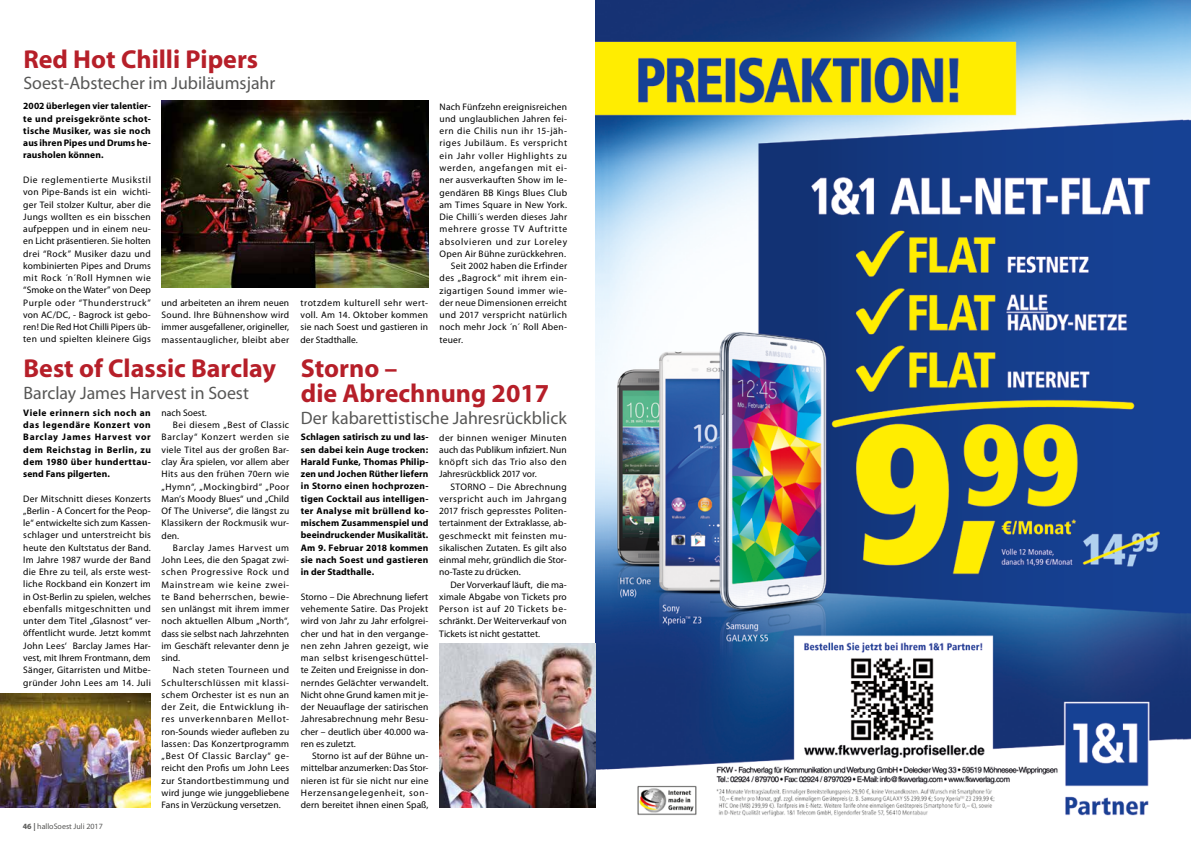
<style>
.page{position:relative;width:1191px;height:842px;background:#fff}
.page>*{position:absolute;margin:0;border:0;box-sizing:border-box;transform-origin:0 0}
.t1{font:700 26px/25px "Myriad";color:#b61f29}
.t2{font:18px "Myriad";color:#575756}
.t3{font:9.5px/12.3px "Myriad";letter-spacing:.025em;color:#000;text-align:justify}
.t4{font:700 9.5px/12.3px "Myriad";letter-spacing:.02em;color:#000;text-align:justify}
.t5{font:9.5px "Myriad";letter-spacing:.05em;color:#000}
.t6{font:9.5px "Myriad";letter-spacing:.045em;color:#000}
.t7{font:9.5px "Myriad";letter-spacing:.055em;color:#000}
.t8{font:9.5px "Myriad";letter-spacing:.07em;color:#000}
.t9{font:9.5px "Myriad";letter-spacing:.065em;color:#000}
.t10{font:9.5px "Myriad";letter-spacing:.06em;color:#000}
.t11{font:9.5px "Myriad";color:#000}
.t12{font:9.5px "Myriad";letter-spacing:.005em;color:#000}
.t13{font:8px "Myriad";color:#575756}
.s1{font-weight:700}
</style>
<div class="page">
<img style="left:595px;top:0;width:596px;height:817px">
<img style="left:162px;top:101px;width:266px;height:186px">
<img style="left:0;top:693px;width:150px;height:115px">
<img style="left:439px;top:643px;width:156px;height:165px">
<h1 class="t1" style="left:23px;top:47px;width:236px">Red Hot Chilli Pipers</h1>
<h2 class="t2" style="left:23px;top:74px;width:253px">Soest-Abstecher im Jubiläumsjahr</h2>
<p class="t4" style="left:23px;top:100px;width:129px">2002 überlegen vier talentier&shy;te und preisgekrönte schot&shy;tische Musiker, was sie noch aus ihren Pipes und Drums he&shy;rausholen können.</p>
<p class="t3" style="left:23px;top:174px;width:129px">Die reglementierte Musikstil von Pipe-Bands ist ein wichti&shy;ger Teil stolzer Kultur, aber die Jungs wollten es ein bisschen aufpeppen und in einem neu&shy;en Licht präsentieren. Sie holten drei “Rock” Musiker dazu und kombinierten Pipes and Drums mit Rock ´n´Roll Hymnen wie “Smoke on the Water” von Deep Purple oder “Thunderstruck” von AC/DC, - Bagrock ist gebo&shy;ren! Die Red Hot Chilli Pipers üb&shy;ten und spielten kleinere Gigs</p>
<p class="t3" style="left:162px;top:297px;width:129px">und arbeiteten an ihrem neuen Sound. Ihre Bühnenshow wird immer ausgefallener, origineller, massentauglicher, bleibt aber</p>
<p class="t3" style="left:300px;top:297px;width:129px">trotzdem kulturell sehr wert&shy;voll. Am 14. Oktober kommen sie nach Soest und gastieren in der Stadthalle.</p>
<p class="t3" style="left:439px;top:101px;width:129px">Nach Fünfzehn ereignisreichen</p>
<p class="t3" style="left:439px;top:113px;width:129px">und unglaublichen Jahren fei-</p>
<p class="t5" style="left:439px;top:126px;width:129px">ern die Chilis nun ihr 15-jäh-</p>
<p class="t7" style="left:439px;top:139px;width:129px">riges Jubiläum. Es verspricht</p>
<p class="t10" style="left:439px;top:151px;width:129px">ein Jahr voller Highlights zu</p>
<p class="t8" style="left:439px;top:163px;width:129px">werden, angefangen mit ei-</p>
<p class="t3" style="left:439px;top:174px;width:129px">ner ausverkauften Show im le-</p>
<p class="t3" style="left:439px;top:187px;width:129px">gendären BB Kings Blues Club</p>
<p class="t3" style="left:439px;top:199px;width:129px">am Times Square in New York.</p>
<p class="t3" style="left:439px;top:211px;width:129px">Die Chilli´s werden dieses Jahr</p>
<p class="t9" style="left:439px;top:224px;width:129px">mehrere grosse TV Auftritte</p>
<p class="t8" style="left:439px;top:237px;width:129px">absolvieren und zur Loreley</p>
<p class="t3" style="left:439px;top:248px;width:128px">Open Air Bühne zurückkehren.</p>
<p class="t3" style="left:451px;top:260px;width:118px">Seit 2002 haben die Erfinder</p>
<p class="t6" style="left:439px;top:273px;width:129px">des „Bagrock“ mit ihrem ein-</p>
<p class="t6" style="left:439px;top:286px;width:129px">zigartigen Sound immer wie-</p>
<p class="t3" style="left:439px;top:297px;width:129px">der neue Dimensionen erreicht</p>
<p class="t3" style="left:439px;top:309px;width:129px">und 2017 verspricht natü rlich</p>
<p class="t3" style="left:439px;top:321px;width:129px">noch mehr Jock ´n´ Roll Aben-</p>
<p class="t3" style="left:439px;top:334px;width:25px">teuer.</p>
<h1 class="t1" style="left:23px;top:357px;width:254px">Best of Classic Barclay</h1>
<h2 class="t2" style="left:23px;top:383px;width:227px">Barclay James Harvest in Soest</h2>
<p class="t4" style="left:23px;top:407px;width:129px">Viele erinnern sich noch an das legendäre Konzert von Barclay James Harvest vor dem Reichstag in Berlin, zu dem 1980 über hunderttau&shy;send Fans pilgerten.</p>
<p class="t3" style="left:23px;top:493px;width:129px">Der Mitschnitt dieses Konzerts „Berlin - A Concert for the Peop&shy;le“ entwickelte sich zum Kassen&shy;schlager und unterstreicht bis heute den Kultstatus der Band.<br>Im Jahre 1987 wurde der Band die Ehre zu teil, als erste west&shy;liche Rockband ein Konzert im in Ost-Berlin zu spielen, welches ebenfalls mitgeschnitten und unter dem Titel „Glasnost“ ver&shy;öffentlicht wurde. Jetzt kommt John Lees‘ Barclay James Har&shy;vest, mit Ihrem Frontmann, dem Sänger, Gitarristen und Mitbe&shy;gründer John Lees am 14. Juli</p>
<p class="t13" style="left:23px;top:823px;width:82px"><span class="s1">46 |</span> halloSoest Juli 2017</p>
<p class="t11" style="left:162px;top:408px;width:47px">nach Soest.</p>
<p class="t3" style="left:173px;top:419px;width:118px">Bei diesem „Best of Classic</p>
<p class="t10" style="left:162px;top:433px;width:129px">Barclay“ Konzert werden sie</p>
<p class="t3" style="left:162px;top:444px;width:129px">viele Titel aus der großen Bar-</p>
<p class="t3" style="left:162px;top:456px;width:129px">clay Ära spielen, vor allem aber</p>
<p class="t3" style="left:162px;top:468px;width:129px">Hits aus den frühen 70ern wie</p>
<p class="t6" style="left:162px;top:482px;width:129px">„Hymn“, „Mockingbird“ „Poor</p>
<p class="t3" style="left:162px;top:493px;width:129px">Man’s Moody Blues“ und „Child</p>
<p class="t3" style="left:162px;top:505px;width:129px">Of The Universe“, die längst zu</p>
<p class="t3" style="left:162px;top:517px;width:129px">Klassikern der Rockmusik wur-</p>
<p class="t3" style="left:162px;top:530px;width:19px">den.</p>
<p class="t5" style="left:173px;top:543px;width:118px">Barclay James Harvest um</p>
<p class="t3" style="left:162px;top:554px;width:129px">John Lees, die den Spagat zwi-</p>
<p class="t9" style="left:162px;top:567px;width:129px">schen Progressive Rock und</p>
<p class="t9" style="left:162px;top:580px;width:129px">Mainstream wie keine zwei-</p>
<p class="t5" style="left:162px;top:592px;width:129px">te Band beherrschen, bewie-</p>
<p class="t3" style="left:162px;top:603px;width:129px">sen unlängst mit ihrem immer</p>
<p class="t3" style="left:162px;top:615px;width:129px">noch aktuellen Album „North“,</p>
<p class="t11" style="left:162px;top:629px;width:129px">dass sie selbst nach Jahrzehnten</p>
<p class="t3" style="left:162px;top:640px;width:129px">im Geschäft relevanter denn je</p>
<p class="t3" style="left:162px;top:652px;width:20px">sind.</p>
<p class="t6" style="left:173px;top:665px;width:118px">Nach steten Tourneen und</p>
<p class="t5" style="left:162px;top:678px;width:129px">Schulterschlüssen mit klassi-</p>
<p class="t3" style="left:162px;top:689px;width:129px">schem Orchester ist es nun an</p>
<p class="t7" style="left:162px;top:702px;width:129px">der Zeit, die Entwicklung ih-</p>
<p class="t8" style="left:162px;top:714px;width:129px">res unverkennbaren Mellot-</p>
<p class="t3" style="left:162px;top:726px;width:129px">ron-Sounds wieder aufleben zu</p>
<p class="t3" style="left:162px;top:738px;width:129px">lassen: Das Konzertprogramm</p>
<p class="t7" style="left:162px;top:751px;width:129px">„Best Of Classic Barclay“ ge-</p>
<p class="t3" style="left:162px;top:762px;width:129px">reicht den Profis um John Lees</p>
<p class="t3" style="left:162px;top:775px;width:129px">zur Standortbestimmung und</p>
<p class="t3" style="left:162px;top:787px;width:129px">wird junge wie junggebliebene</p>
<p class="t12" style="left:162px;top:800px;width:121px">Fans in Verzückung versetzen.</p>
<h1 class="t1" style="left:301px;top:357px;width:250px">Storno –<br>die Abrechnung 2017</h1>
<h2 class="t2" style="left:301px;top:408px;width:267px">Der kabarettistische Jahresrückblick</h2>
<p class="t4" style="left:301px;top:431px;width:129px">Schlagen satirisch zu und las&shy;sen dabei kein Auge trocken:<br>Harald Funke, Thomas Philip&shy;zen und Jochen Rüther liefern in Storno einen hochprozen&shy;tigen Cocktail aus intelligen&shy;ter Analyse mit brüllend ko&shy;mischem Zusammenspiel und beeindruckender Musikalität.<br>Am 9. Februar 2018 kommen sie nach Soest und gastieren in der Stadthalle.</p>
<p class="t3" style="left:301px;top:591px;width:129px">Storno – Die Abrechnung liefert vehemente Satire. Das Projekt wird von Jahr zu Jahr erfolgrei&shy;cher und hat in den vergange&shy;nen zehn Jahren gezeigt, wie man selbst krisengeschüttel&shy;te Zeiten und Ereignisse in don&shy;nerndes Gelächter verwandelt.<br>Nicht ohne Grund kamen mit je&shy;der Neuauflage der satirischen Jahresabrechnung mehr Besu&shy;cher – deutlich über 40.000 wa&shy;ren es zuletzt.</p>
<p class="t3" style="left:301px;top:750px;width:129px;text-indent:11px">Storno ist auf der Bühne un&shy;mittelbar anzumerken: Das Stor&shy;nieren ist für sie nicht nur eine Herzensangelegenheit, son&shy;dern bereitet ihnen einen Spaß,</p>
<p class="t3" style="left:439px;top:432px;width:129px">der binnen weniger Minuten auch das Publikum infiziert. Nun knöpft sich das Trio also den Jahresrückblick 2017 vor.</p>
<p class="t3" style="left:439px;top:481px;width:129px;text-indent:11px">STORNO – Die Abrechnung verspricht auch im Jahrgang 2017 frisch gepresstes Politen&shy;tertainment der Extraklasse, ab&shy;geschmeckt mit feinsten mu&shy;sikalischen Zutaten. Es gilt also einmal mehr, gründlich die Stor&shy;no-Taste zu drücken.</p>
<p class="t3" style="left:439px;top:579px;width:129px;text-indent:11px">Der Vorverkauf läuft, die ma&shy;ximale Abgabe von Tickets pro Person ist auf 20 Tickets be&shy;schränkt. Der Weiterverkauf von Tickets ist nicht gestattet.</p>
</div>
